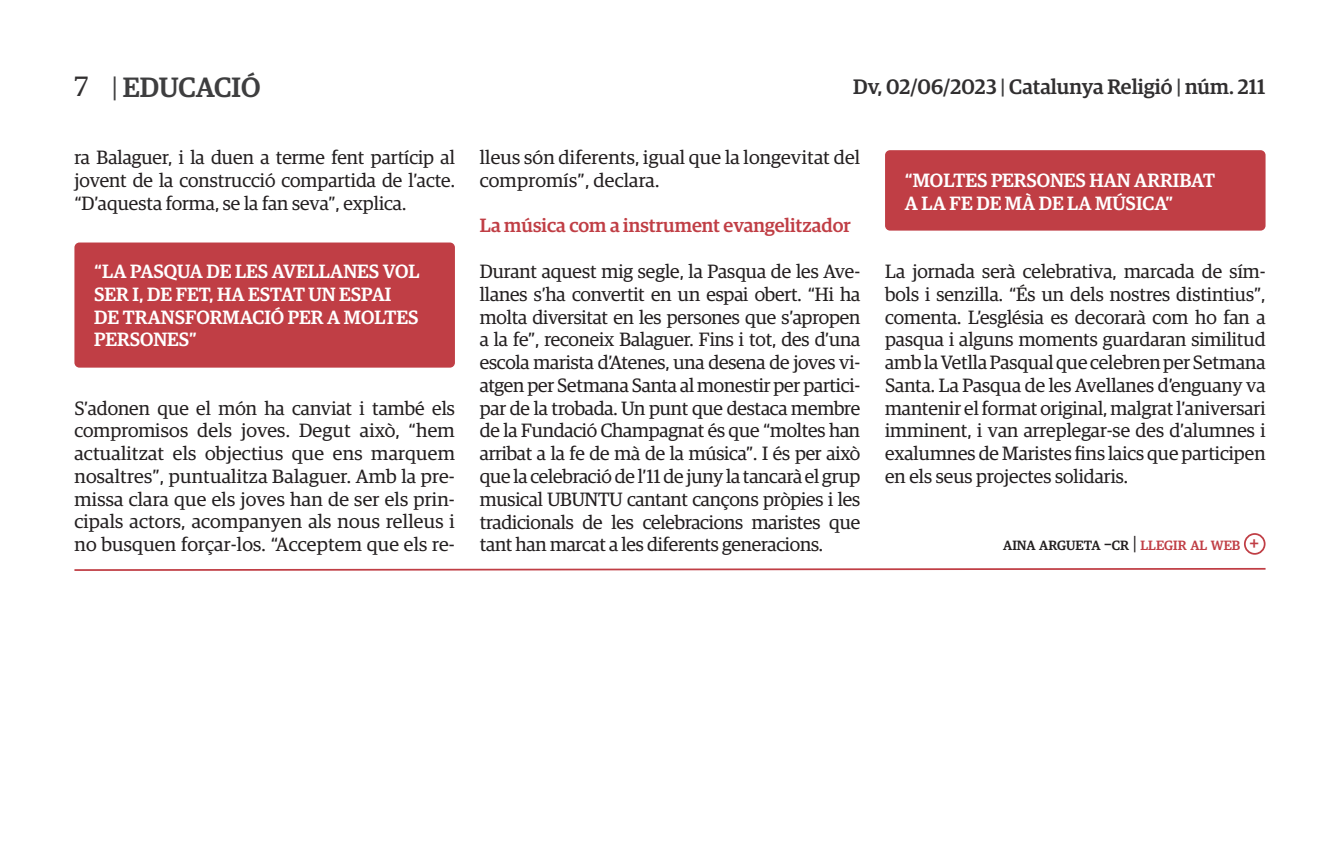
<style>
.page{position:relative;width:1340px;height:844px;background:#fff}
.page>*{position:absolute;margin:0;border:0;box-sizing:border-box;transform-origin:0 0}
.t1{font:500 28px "Guardian Egyp";color:#3e3e3f}
.t2{font:500 21px "Guardian Egyp";color:#312f30}
.t3{font:19.25px/22.8px "Guardian Egyp";color:#231f20;text-align:justify}
.t4{font:500 19.25px/22.8px "Guardian Egyp";color:#fff}
.t5{font:500 19.25px "Guardian Egyp";color:#c03e45}
.t6{font:500 19.25px "Guardian Egyp";color:#c03e45}
.t7{font:500 13.47px "Guardian Egyp";color:#231f20}
.s1{font-weight:400;color:#312f30}
.s2{font-weight:400}
.s3{color:#3e3e3f}
.s4{font-size:19.25px}
.s5{font-weight:400;font-size:19.25px}
.s6{color:#c03e45}
</style>
<div class="page">
<div style="left:885px;top:150px;width:380px;height:80px;background:#c03e45;border-radius:5px"></div>
<div style="left:74px;top:242px;width:381px;height:125px;background:#c03e45;border-radius:5px"></div>
<div style="left:1243px;top:533px;width:22px;height:21px;border:2px solid #c03e45;border-radius:50%"></div>
<svg style="left:74px;top:567px;width:1192px;height:4px"></svg>
<h1 class="t1" style="left:74px;top:67px;width:187px"><span class="s1">7</span> <span class="s2">|</span> EDUCACIÓ</h1>
<p class="t2" style="left:853px;top:71px;width:414px">Dv, 02/06/2023 <span class="s3">|</span> Catalunya Religió <span class="s3">|</span> núm. 211</p>
<p class="t3" style="left:74px;top:145px;width:382px">ra Balaguer, i la duen a terme fent partícip al jovent de la construcció compartida de l’acte. “D’aquesta forma, se la fan seva”, explica.</p>
<p class="t4" style="left:94px;top:258px;width:327px">“LA PASQUA DE LES AVELLANES VOL<br>SER I, DE FET, HA ESTAT UN ESPAI<br>DE TRANSFORMACIÓ PER A MOLTES<br>PERSONES”</p>
<p class="t3" style="left:74px;top:395px;width:382px">S’adonen que el món ha canviat i també els compromisos dels joves. Degut això, “hem actualitzat els objectius que ens marquem nosaltres”, puntualitza Balaguer. Amb la pre&shy;missa clara que els joves han de ser els prin&shy;cipals actors, acompanyen als nous relleus i no busquen forçar-los. “Acceptem que els re-</p>
<p class="t3" style="left:480px;top:145px;width:382px">lleus són diferents, igual que la longevitat del compromís”, declara.</p>
<p class="t5" style="left:480px;top:212px;width:372px">La música com a instrument evangelitzador</p>
<p class="t3" style="left:480px;top:259px;width:382px">Durant aquest mig segle, la Pasqua de les Ave&shy;llanes s’ha convertit en un espai obert. “Hi ha molta diversitat en les persones que s’apropen a la fe”, reconeix Balaguer. Fins i tot, des d’una escola marista d’Atenes, una desena de joves vi&shy;atgen per Setmana Santa al monestir per partici&shy;par de la trobada. Un punt que destaca membre de la Fundació Champagnat és que “moltes han arribat a la fe de mà de la música”. I és per això que la celebració de l’11 de juny la tancarà el grup musical UBUNTU cantant cançons pròpies i les tradicionals de les celebracions maristes que tant han marcat a les diferents generacions.</p>
<p class="t4" style="left:904px;top:167px;width:312px">“MOLTES PERSONES HAN ARRIBAT</p>
<p class="t4" style="left:904px;top:190px;width:270px">A LA FE DE MÀ DE LA MÚSICA”</p>
<p class="t3" style="left:885px;top:259px;width:382px">La jornada serà celebrativa, marcada de sím&shy;bols i senzilla. “És un dels nostres distintius”, comenta. L’església es decorarà com ho fan a pasqua i alguns moments guardaran similitud amb la Vetlla Pasqual que celebren per Setmana Santa. La Pasqua de les Avellanes d’enguany va mantenir el format original, malgrat l’aniversari imminent, i van arreplegar-se des d’alumnes i exalumnes de Maristes fins laics que participen en els seus projectes solidaris.</p>
<p class="t7" style="left:1003px;top:536px;width:239px">AINA ARGUETA <span class="s4">–</span>CR <span class="s5">|</span> <span class="s6">LLEGIR AL WEB</span></p>
<p class="t6" style="left:1249px;top:530px;width:12px">+</p>
</div>
